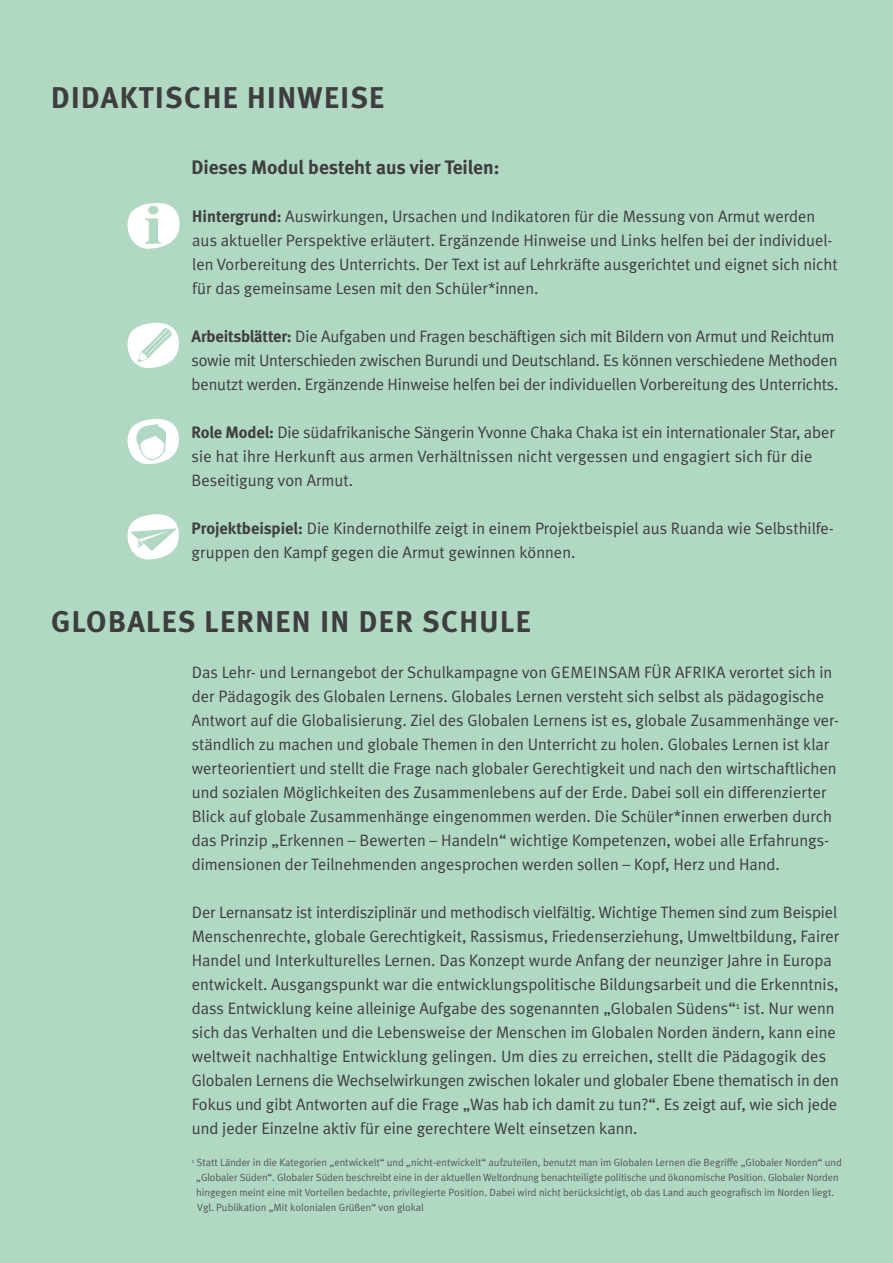
<style>
.page{position:relative;width:893px;height:1263px;background:#b0d8c3}
.page>*{position:absolute;margin:0;border:0;box-sizing:border-box;transform-origin:0 0}
.t1{font:700 30px "Meta";letter-spacing:.05em;color:#3e3e3f}
.t2{font:700 19.5px "Meta";color:#3e3e3f}
.t3{font:16.5px/24px "Meta Plus Normal";color:#3e3e3f}
.t4{font:10.5px/15px "Meta Plus Normal";color:#57585a}
.s1{font-family:"Meta";font-weight:700}
</style>
<div class="page">
<svg style="left:127px;top:514px;width:52px;height:46px"></svg>
<svg style="left:127px;top:202px;width:53px;height:47px"></svg>
<svg style="left:127px;top:322px;width:52px;height:46px"></svg>
<svg style="left:127px;top:418px;width:52px;height:47px"></svg>
<h1 class="t1" style="left:51px;top:80px;width:334px">Didaktische Hinweise</h1>
<p class="t2" style="left:191px;top:156px;width:310px">Dieses Modul besteht aus vier Teilen:</p>
<p class="t3" style="left:192px;top:204px;width:647px"><span class="s1">Hintergrund:</span> Auswirkungen, Ursachen und Indikatoren für die Messung von Armut werden aus aktueller Perspektive erläutert. Ergänzende Hinweise und Links helfen bei der individuel&shy;len Vorbereitung des Unterrichts. Der Text ist auf Lehrkräfte ausgerichtet und eignet sich nicht für das gemeinsame Lesen mit den Schüler*innen.</p>
<p class="t3" style="left:192px;top:324px;width:648px"><span class="s1">Arbeitsblätter:</span> Die Aufgaben und Fragen beschäftigen sich mit Bildern von Armut und Reichtum sowie mit Unterschieden zwischen Burundi und Deutschland. Es können verschiedene Methoden benutzt werden. Ergänzende Hinweise helfen bei der individuellen Vorbereitung des Unterrichts.</p>
<p class="t3" style="left:192px;top:420px;width:645px"><span class="s1">Role Model:</span> Die südafrikanische Sängerin Yvonne Chaka Chaka ist ein internationaler Star, aber sie hat ihre Herkunft aus armen Verhältnissen nicht vergessen und engagiert sich für die<br>Beseitigung von Armut.</p>
<p class="t3" style="left:192px;top:516px;width:644px"><span class="s1">Projektbeispiel:</span> Die Kindernothilfe zeigt in einem Projektbeispiel aus Ruanda wie Selbsthilfe&shy;gruppen den Kampf gegen die Armut gewinnen können.</p>
<h1 class="t1" style="left:51px;top:603px;width:481px">Globales Lernen in der Schule</h1>
<p class="t3" style="left:192px;top:660px;width:649px">Das Lehr- und Lernangebot der Schulkampagne von GEMEINSAM FÜR AFRIKA verortet sich in der Pädagogik des Globalen Lernens. Globales Lernen versteht sich selbst als pädagogische Antwort auf die Globalisierung. Ziel des Globalen Lernens ist es, globale Zusammenhänge ver&shy;ständlich zu machen und globale Themen in den Unterricht zu holen. Globales Lernen ist klar werteorientiert und stellt die Frage nach globaler Gerechtigkeit und nach den wirtschaftlichen und sozialen Möglichkeiten des Zusammenlebens auf der Erde. Dabei soll ein differenzierter Blick auf globale Zusammenhänge eingenommen werden. Die Schüler*innen erwerben durch das Prinzip „Erkennen – Bewerten – Handeln“ wichtige Kompetenzen, wobei alle Erfahrungs&shy;dimensionen der Teilnehmenden angesprochen werden sollen – Kopf, Herz und Hand.</p>
<p class="t3" style="left:192px;top:900px;width:649px">Der Lernansatz ist interdisziplinär und methodisch vielfältig. Wichtige Themen sind zum Beispiel Menschenrechte, globale Gerechtigkeit, Rassismus, Friedenserziehung, Umweltbildung, Fairer Handel und Interkulturelles Lernen. Das Konzept wurde Anfang der neunziger Jahre in Europa entwickelt. Ausgangspunkt war die entwicklungspolitische Bildungsarbeit und die Erkenntnis, dass Entwicklung keine alleinige Aufgabe des sogenannten „Globalen Südens“<sup>1</sup> ist. Nur wenn sich das Verhalten und die Lebensweise der Menschen im Globalen Norden ändern, kann eine weltweit nachhaltige Entwicklung gelingen. Um dies zu erreichen, stellt die Pädagogik des Globalen Lernens die Wechselwirkungen zwischen lokaler und globaler Ebene thematisch in den Fokus und gibt Antworten auf die Frage „Was hab ich damit zu tun?“. Es zeigt auf, wie sich jede und jeder Einzelne aktiv für eine gerechtere Welt einsetzen kann.</p>
<p class="t4" style="left:196px;top:1155px;width:647px;text-indent:-5px"><sup>1</sup> Statt Länder in die Kategorien „entwickelt“ und „nicht-entwickelt“ aufzuteilen, benutzt man im Globalen Lernen die Begriffe „Globaler Norden“ und „Globaler Süden“. Globaler Süden beschreibt eine in der aktuellen Weltordnung benachteiligte politische und ökonomische Position. Globaler Norden hingegen meint eine mit Vorteilen bedachte, privilegierte Position. Dabei wird nicht berücksichtigt, ob das Land auch geografisch im Norden liegt.<br>Vgl. Publikation „Mit kolonialen Grüßen“ von glokal</p>
</div>
